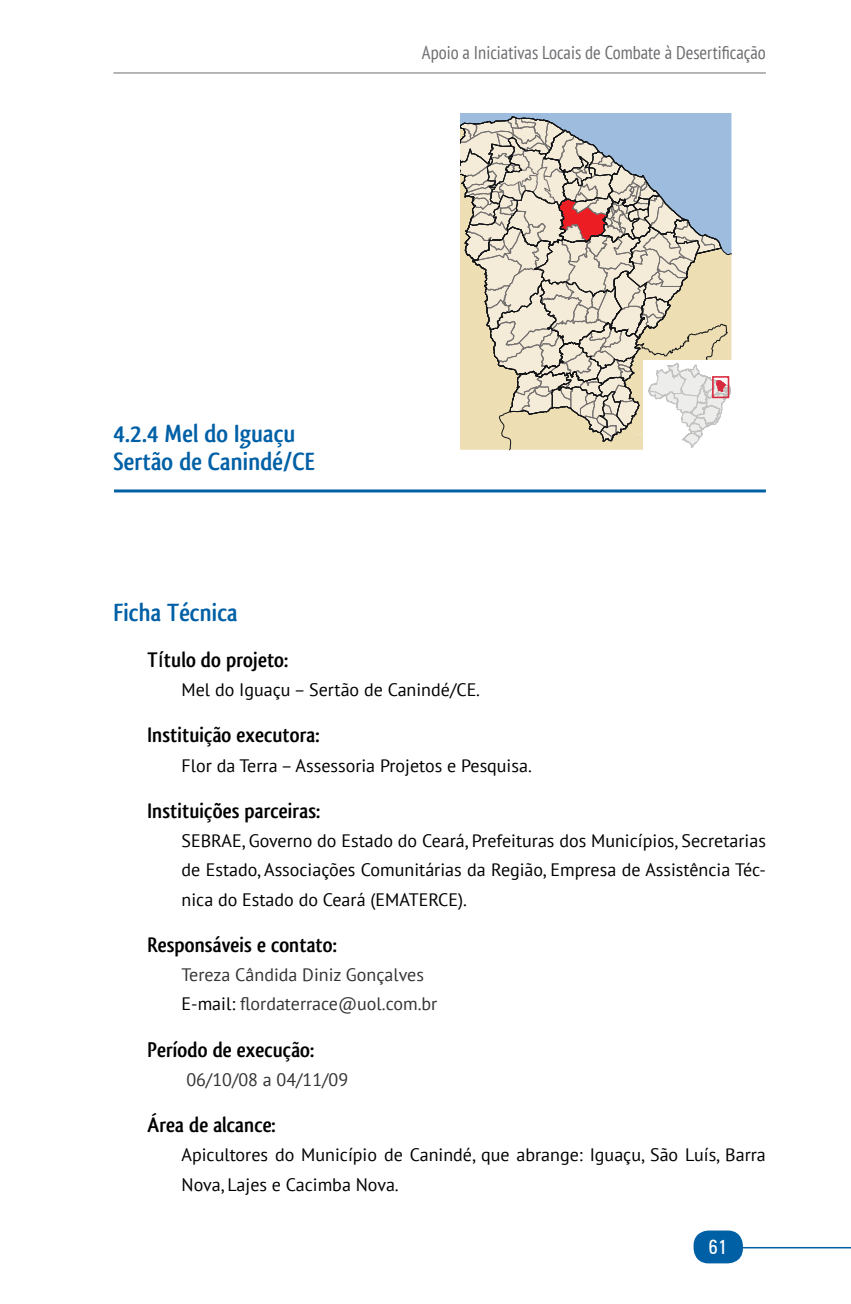
<style>
.page{position:relative;width:851px;height:1304px;background:#fff}
.page>*{position:absolute;margin:0;border:0;box-sizing:border-box;transform-origin:0 0}
.t1{font:700 26px/28px "Qlassik";color:#0060a6}
.t2{font:700 22px "Qlassik";color:#000}
.t3{font:condensed 20px "Zurich BT";color:#fff}
.t4{font:condensed 18.4px "PT Sans";color:#6d6e71}
.t5{font:18px/29.2px "PT Sans";color:#000;text-align:justify}
.t6{font:18px/29.2px "PT Sans";color:#333}
.s1{font-family:"Arial";font-weight:400}
.s2{color:#000}
</style>
<div class="page">
<hr style="left:739px;top:1247px;width:111px;height:1px;background:#0060a6">
<div style="left:694px;top:1231px;width:47px;height:31px;background:#0060a6;border-radius:14px"></div>
<div style="left:693px;top:1230px;width:49px;height:33px;border:2px solid #0060a6;border-radius:14px"></div>
<hr style="left:113px;top:73px;width:652px;height:1px;background:#6d6e71">
<hr style="left:114px;top:489px;width:651px;height:3px;background:#0060a6">
<svg style="left:460px;top:113px;width:272px;height:337px;background:#cfcabe"></svg>
<div style="left:712px;top:376px;width:17px;height:22px;border:2px solid #d92b40"></div>
<p class="t4" style="left:422px;top:41px;width:345px">Apoio a Iniciativas Locais de Combate à Desertificação</p>
<h1 class="t1" style="left:113px;top:420px;width:203px">4.2.4 Mel do Iguaçu<br>Sertão de Canindé/CE</h1>
<h1 class="t1" style="left:113px;top:598px;width:126px">Ficha Técnica</h1>
<p class="t2" style="left:147px;top:647px;width:142px">T<span class="s1">í</span>tulo do projeto:</p>
<p class="t5" style="left:181px;top:675px;width:300px">Mel do Iguaçu – Sertão de Canindé/CE.</p>
<p class="t2" style="left:147px;top:722px;width:174px">Instituição executora:</p>
<p class="t5" style="left:181px;top:750px;width:352px">Flor da Terra – Assessoria Projetos e Pesquisa.</p>
<p class="t2" style="left:147px;top:798px;width:174px">Instituições parceiras:</p>
<p class="t5" style="left:181px;top:826px;width:585px">SEBRAE, Governo do Estado do Ceará, Prefeituras dos Municípios, Secretarias de Estado, Associações Comunitárias da Região, Empresa de Assistência Téc&shy;nica do Estado do Ceará (EMATERCE).</p>
<p class="t2" style="left:147px;top:932px;width:191px">Responsáveis e contato:</p>
<p class="t6" style="left:181px;top:960px;width:257px">Tereza Cândida Diniz Gonçalves<br><span class="s2">E-mail:</span> flordaterrace@uol.com.br</p>
<p class="t2" style="left:147px;top:1037px;width:168px">Período de execução:</p>
<p class="t6" style="left:186px;top:1064px;width:163px">06/10/08 a 04/11/09</p>
<p class="t2" style="left:147px;top:1112px;width:130px">Área de alcance:</p>
<p class="t5" style="left:181px;top:1140px;width:585px">Apicultores do Município de Canindé, que abrange: Iguaçu, São Luís, Barra<br>Nova, Lajes e Cacimba Nova.</p>
<p class="t3" style="left:708px;top:1234px;width:21px">61</p>
</div>
